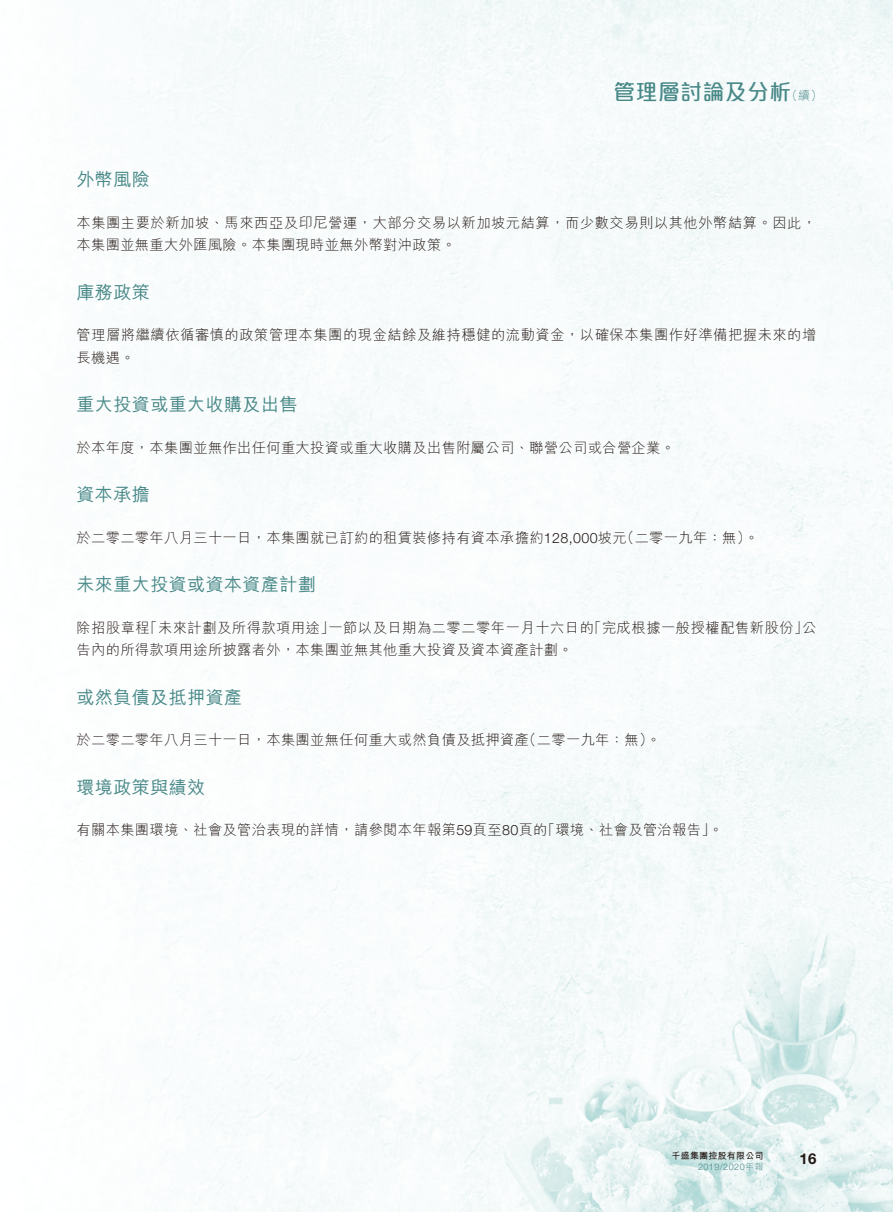
<style>
.page{position:relative;width:893px;height:1212px;background:#fff}
.page>*{position:absolute;margin:0;border:0;box-sizing:border-box;transform-origin:0 0}
.t1{font:500 21.75px "M Elle HK";letter-spacing:.025em;color:#478887}
.t2{font:500 18px "M Hei HK";letter-spacing:.025em;color:#478887}
.t3{font:700 15px "Helvetica Neue LT Std";color:#231916}
.t4{font:300 14.25px/22.5px "M Hei HK";letter-spacing:.025em;color:#231916}
.t5{font:300 12px "M Hei HK";color:#478887}
.t6{font:300 9px "Helvetica Neue LT Std";letter-spacing:.05em;color:#478887}
.t7{font:700 9px "M Hei HK";letter-spacing:.025em;color:#231916}
.s1{font-family:"Helvetica Neue LT Std"}
.s2{font-family:"M Hei HK"}
</style>
<div class="page">
<img style="left:73px;top:0;width:820px;height:1212px">
<h1 class="t1" style="left:613px;top:81px;width:179px">管理層討論及分析</h1>
<p class="t5" style="left:786px;top:90px;width:38px">（續(</p>
<p class="t2" style="left:77px;top:166px;width:75px">外幣風險</p>
<p class="t4" style="left:77px;top:211px;width:741px">本集團主要於新加坡、馬來西亞及印尼營運，大部分交易以新加坡元結算，而少數交易則以其他外幣結算。因此，本集團並無重大外匯風險。本集團現時並無外幣對沖政策。</p>
<p class="t2" style="left:77px;top:279px;width:75px">庫務政策</p>
<p class="t4" style="left:77px;top:324px;width:741px">管理層將繼續依循審慎的政策管理本集團的現金結餘及維持穩健的流動資金，以確保本集團作好準備把握未來的增長機遇。</p>
<p class="t2" style="left:77px;top:391px;width:222px">重大投資或重大收購及出售</p>
<p class="t4" style="left:77px;top:436px;width:600px">於本年度，本集團並無作出任何重大投資或重大收購及出售附屬公司、聯營公司或合營企業。</p>
<p class="t2" style="left:77px;top:481px;width:75px">資本承擔</p>
<p class="t4" style="left:620px;top:526px;width:140px">（二零一九年：無。(</p>
<p class="t4" style="left:77px;top:526px;width:552px">於二零二零年八月三十一日，本集團就已訂約的租賃裝修持有資本承擔約<span class="s1">128,000</span>坡元</p>
<p class="t2" style="left:77px;top:571px;width:241px">未來重大投資或資本資產計劃</p>
<p class="t4" style="left:587px;top:616px;width:230px">「完成根據一般授權配售新股份公」</p>
<p class="t4" style="left:328px;top:616px;width:267px">一節以及日期為二零二零年一月十六日的</p>
<p class="t4" style="left:143px;top:616px;width:193px">「未來計劃及所得款項用途」</p>
<p class="t4" style="left:77px;top:616px;width:498px">除招股章程<br>告內的所得款項用途所披露者外，本集團並無其他重大投資及資本資產計劃。</p>
<p class="t2" style="left:77px;top:684px;width:167px">或然負債及抵押資產</p>
<p class="t4" style="left:522px;top:729px;width:140px">（二零一九年：無。(</p>
<p class="t4" style="left:77px;top:729px;width:454px">於二零二零年八月三十一日，本集團並無任何重大或然負債及抵押資產</p>
<p class="t2" style="left:77px;top:774px;width:130px">環境政策與績效</p>
<p class="t4" style="left:77px;top:819px;width:472px">有關本集團環境、社會及管治表現的詳情，請參閱本年報第<span class="s1">59</span>頁至<span class="s1">80</span>頁的</p>
<p class="t4" style="left:541px;top:819px;width:184px">「環境、社會及管治報告。「</p>
<p class="t7" style="left:672px;top:1149px;width:94px">千盛集團控股有限公司</p>
<p class="t3" style="left:799px;top:1149px;width:19px">16</p>
<p class="t6" style="left:698px;top:1161px;width:67px">2019/2020<span class="s2">年報</span></p>
</div>
